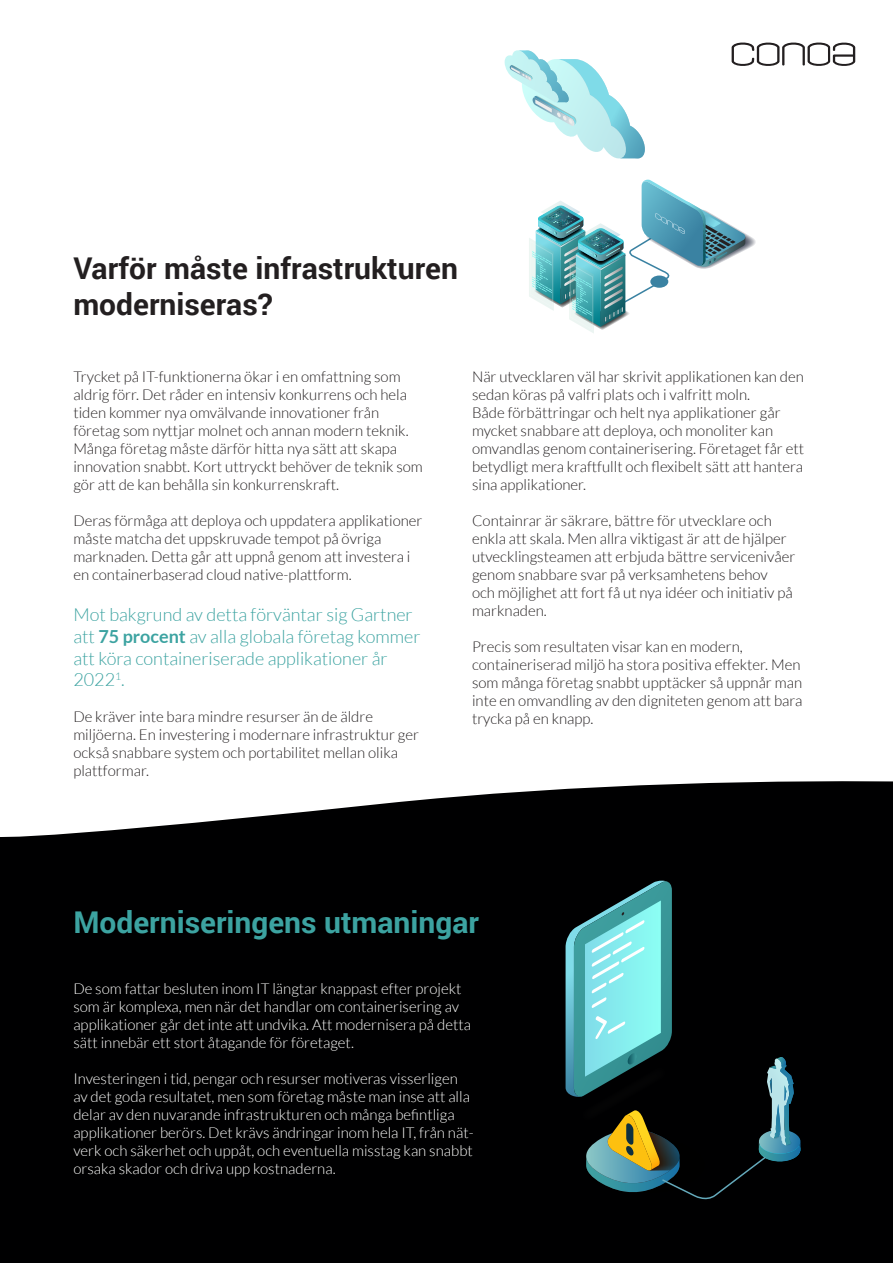
<style>
.page{position:relative;width:893px;height:1263px;background:#fff}
.page>*{position:absolute;margin:0;border:0;box-sizing:border-box;transform-origin:0 0}
.t1{font:700 30px/36px "Roboto";color:#231f20}
.t2{font:700 30px "Roboto";color:#3ca3a1}
.t3{font:300 18px/21.6px "Lato";color:#3ca3a1}
.t4{font:300 15px/18px "Lato";color:#231f20}
.t5{font:300 15px/18px "Lato";color:#fff}
.s1{font-weight:700}
</style>
<div class="page">
<div style="left:0;top:846px;width:893px;height:417px;background:#000001"></div>
<svg style="left:505px;top:50px;width:140px;height:109px"></svg>
<img style="left:529px;top:180px;width:227px;height:153px">
<svg style="left:732px;top:42px;width:123px;height:24px"></svg>
<svg style="left:0;top:781px;width:893px;height:100px;fill:#000001"></svg>
<svg style="left:566px;top:881px;width:235px;height:319px"></svg>
<p class="t1" style="left:73px;top:249px;width:386px">Varför måste infrastrukturen moderniseras?</p>
<p class="t4" style="left:73px;top:368px;width:351px">Trycket på IT-funktionerna ökar i en omfattning som aldrig förr. Det råder en intensiv konkurrens och hela tiden kommer nya omvälvande innovationer från företag som nyttjar molnet och annan modern teknik.<br>Många företag måste därför hitta nya sätt att skapa innovation snabbt. Kort uttryckt behöver de teknik som gör att de kan behålla sin konkurrenskraft.</p>
<p class="t4" style="left:73px;top:512px;width:351px">Deras förmåga att deploya och uppdatera applikationer måste matcha det uppskruvade tempot på övriga marknaden. Detta går att uppnå genom att investera i en containerbaserad cloud native-plattform.</p>
<p class="t3" style="left:73px;top:604px;width:349px">Mot bakgrund av detta förväntar sig Gartner att <span class="s1">75 procent</span> av alla globala företag kommer att köra containeriserade applikationer år 2022<sup>1</sup>.</p>
<p class="t4" style="left:73px;top:708px;width:347px">De kräver inte bara mindre resurser än de äldre miljöerna. En investering i modernare infrastruktur ger också snabbare system och portabilitet mellan olika plattformar.</p>
<p class="t4" style="left:472px;top:368px;width:333px">När utvecklaren väl har skrivit applikationen kan den sedan köras på valfri plats och i valfritt moln.</p>
<p class="t4" style="left:472px;top:404px;width:334px">Både förbättringar och helt nya applikationer går mycket snabbare att deploya, och monoliter kan omvandlas genom containerisering. Företaget får ett betydligt mera kraftfullt och flexibelt sätt att hantera sina applikationer.</p>
<p class="t4" style="left:472px;top:512px;width:325px">Containrar är säkrare, bättre för utvecklare och enkla att skala. Men allra viktigast är att de hjälper utvecklingsteamen att erbjuda bättre servicenivåer genom snabbare svar på verksamhetens behov<br>och möjlighet att fort få ut nya idéer och initiativ på marknaden.</p>
<p class="t4" style="left:472px;top:638px;width:332px">Precis som resultaten visar kan en modern, containeriserad miljö ha stora positiva effekter. Men som många företag snabbt upptäcker så uppnår man inte en omvandling av den digniteten genom att bara trycka på en knapp.</p>
<p class="t2" style="left:73px;top:901px;width:407px">Moderniseringens utmaningar</p>
<p class="t5" style="left:73px;top:980px;width:399px">De som fattar besluten inom IT längtar knappast efter projekt som är komplexa, men när det handlar om containerisering av applikationer går det inte att undvika. Att modernisera på detta sätt innebär ett stort åtagande för företaget.</p>
<p class="t5" style="left:73px;top:1070px;width:402px">Investeringen i tid, pengar och resurser motiveras visserligen av det goda resultatet, men som företag måste man inse att alla delar av den nuvarande infrastrukturen och många befintliga applikationer berörs. Det krävs ändringar inom hela IT, från nät&shy;verk och säkerhet och uppåt, och eventuella misstag kan snabbt orsaka skador och driva upp kostnaderna.</p>
</div>
